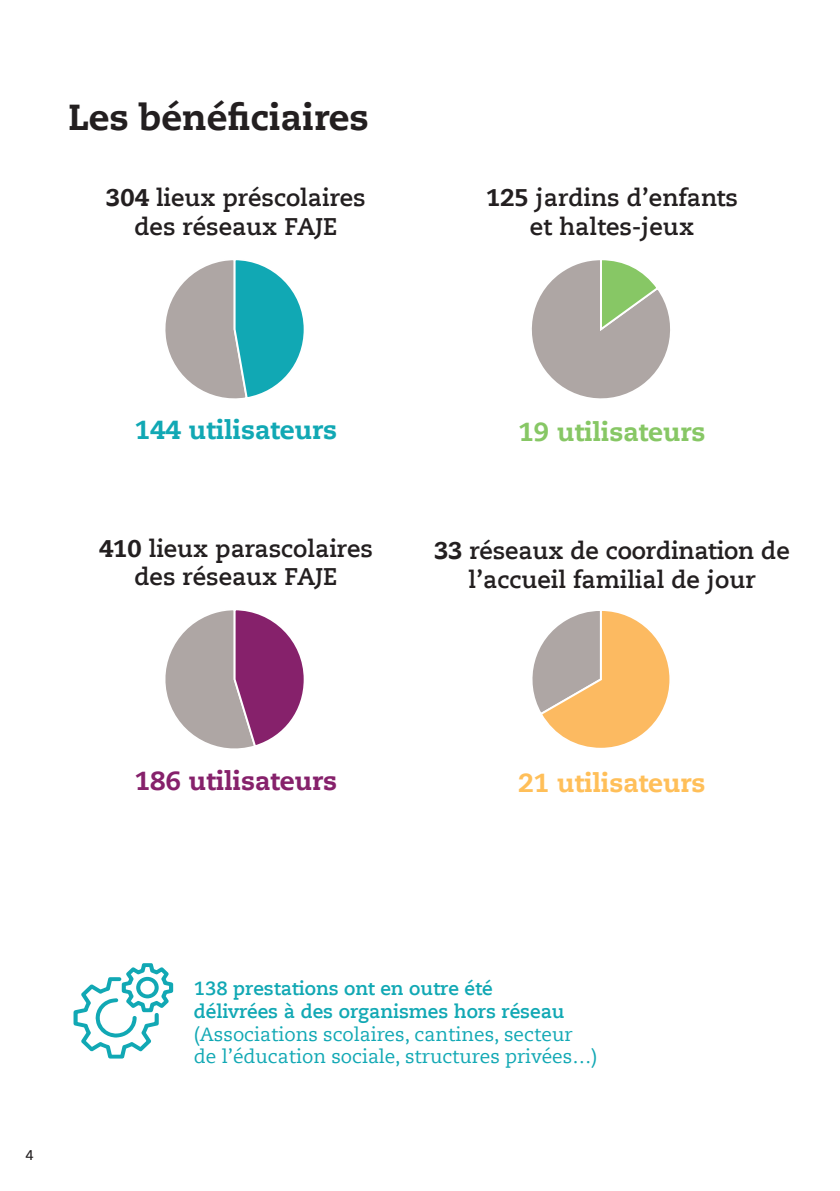
<style>
.page{position:relative;width:840px;height:1191px;background:#fff}
.page>*{position:absolute;margin:0;border:0;box-sizing:border-box;transform-origin:0 0}
.titre_2{font:800 36px "Caecilia LT Pro 85";color:#231f20}
.sous_titres{font:800 26px "Caecilia LT Pro 85";color:#11a8b4}
.sous_titres-2{font:800 26px "Caecilia LT Pro 85";color:#86216b}
.sous_titres-3{font:800 26px "Caecilia LT Pro 85";color:#87c765}
.sous_titres-4{font:800 26px "Caecilia LT Pro 85";color:#ffbf59}
.sous_titres-5{font:700 24px/28.8px "Caecilia LT Pro 75";color:#231f20;text-align:center}
.texte{font:19px/22.8px "Caecilia LT Pro 55 Roman";color:#11a8b4}
.texte-2{font:700 19px "Caecilia LT Pro 75";color:#11a8b4}
.t1{font:500 14px "Avenir Next";color:#231f20}
.s1{font-family:"Caecilia LT Pro 85";font-weight:800}
.s2{font-family:"Caecilia LT Pro 75";font-weight:700}
</style>
<div class="page">
<svg style="left:532px;top:611px;width:138px;height:137px"></svg>
<svg style="left:165px;top:260px;width:139px;height:139px"></svg>
<svg style="left:165px;top:610px;width:139px;height:139px"></svg>
<svg style="left:531px;top:260px;width:139px;height:139px"></svg>
<svg style="left:73px;top:963px;width:100px;height:95px"></svg>
<p class="titre_2" style="left:68px;top:92px;width:302px">Les bénéficiaires</p>
<p class="sous_titres-5" style="left:106px;top:183px;width:261px"><span class="s1">304</span> lieux préscolaires des réseaux FAJE</p>
<p class="sous_titres-5" style="left:486px;top:183px;width:253px"><span class="s1">125</span> jardins d’enfants et haltes-jeux</p>
<p class="sous_titres" style="left:135px;top:412px;width:204px">144 utilisateurs</p>
<p class="sous_titres-5" style="left:99px;top:533px;width:275px"><span class="s1">410</span> lieux parascolaires des réseaux FAJE</p>
<p class="sous_titres-3" style="left:518px;top:414px;width:188px">19 utilisateurs</p>
<p class="sous_titres-5" style="left:434px;top:535px;width:356px"><span class="s1">33</span> réseaux de coordination de l’accueil familial de jour</p>
<p class="sous_titres-2" style="left:135px;top:762px;width:204px">186 utilisateurs</p>
<p class="sous_titres-4" style="left:518px;top:764px;width:188px">21 utilisateurs</p>
<p class="t1" style="left:26px;top:1142px;width:10px">4</p>
<p class="texte-2" style="left:194px;top:975px;width:300px">138 prestations ont en outre été</p>
<p class="texte" style="left:194px;top:999px;width:405px"><span class="s2">délivrées à des organismes hors réseau </span>(Associations scolaires, cantines, secteur de l’éducation sociale, structures privées…)</p>
</div>
